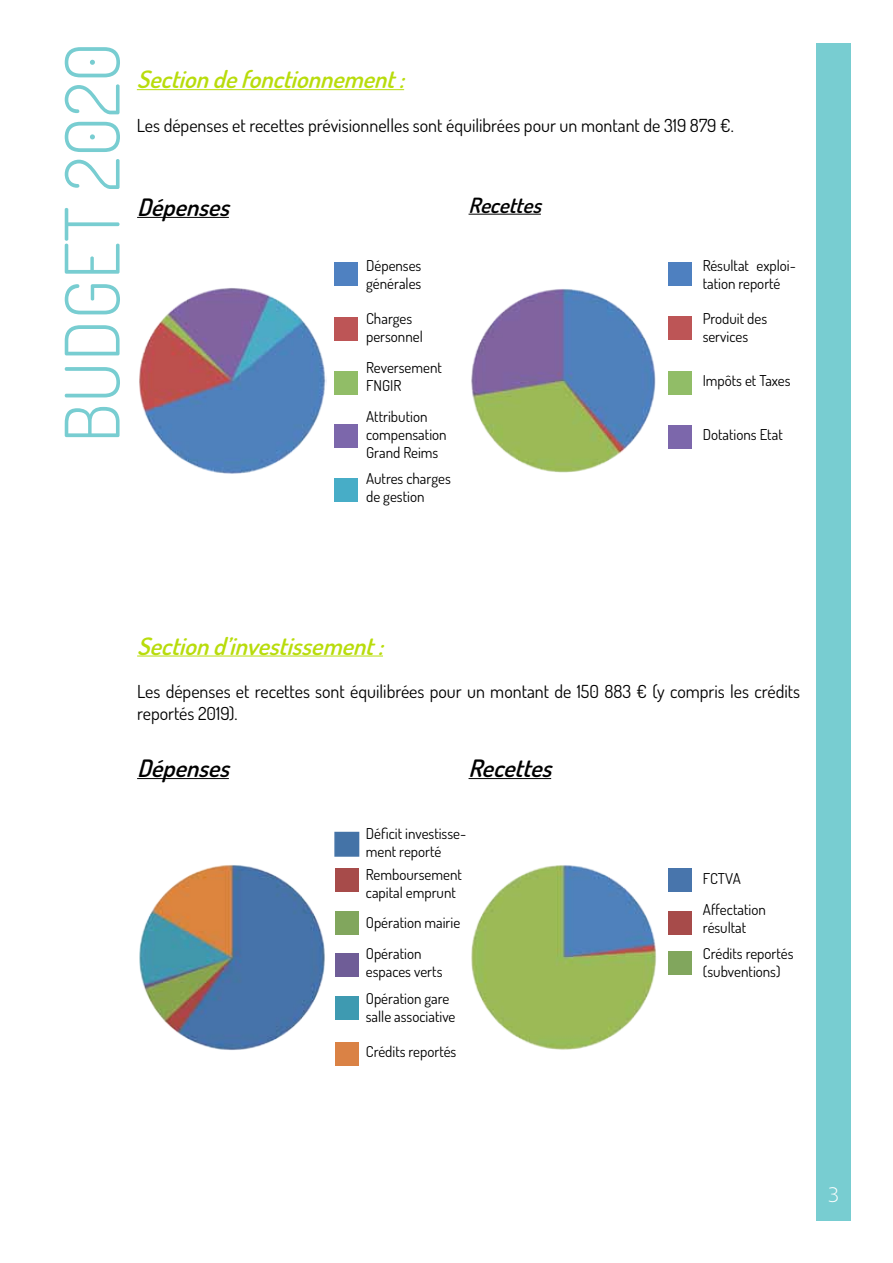
<style>
.page{position:relative;width:893px;height:1263px;background:#fff}
.page>*{position:absolute;margin:0;border:0;box-sizing:border-box;transform-origin:0 0}
.t1{font:300 75px "Dosis";color:#78cdd1}
.t2{font:italic 600 24px "Dosis";color:#b8dc0b}
.t3{font:italic 600 24px "Dosis";color:#000}
.t4{font:italic 600 21px "Dosis";color:#000}
.t5{font:200 21px "Centrale Sans";color:#fff}
.t6{font:18px/21.6px "Dosis";color:#000}
.t7{font:15px/18px "Dosis";color:#000}
</style>
<div class="page">
<div style="left:816px;top:43px;width:34px;height:1177px;background:#78cdd1"></div>
<hr style="left:137px;top:89px;width:267px;height:1px;background:#b8dc0b">
<div style="left:335px;top:263px;width:23px;height:23px;background:#4f81c1"></div>
<div style="left:668px;top:263px;width:23px;height:23px;background:#4e80c0"></div>
<div style="left:335px;top:317px;width:23px;height:23px;background:#bd5556"></div>
<div style="left:668px;top:316px;width:24px;height:23px;background:#bd5556"></div>
<div style="left:334px;top:478px;width:24px;height:24px;background:#47adc7"></div>
<div style="left:335px;top:425px;width:23px;height:23px;background:#7c67ab"></div>
<div style="left:335px;top:371px;width:23px;height:23px;background:#91bd67"></div>
<div style="left:668px;top:371px;width:24px;height:23px;background:#91bd67"></div>
<div style="left:668px;top:869px;width:24px;height:23px;background:#4875ac"></div>
<div style="left:669px;top:911px;width:23px;height:23px;background:#a74b4a"></div>
<div style="left:668px;top:951px;width:24px;height:24px;background:#81a65d"></div>
<img style="left:139px;top:288px;width:187px;height:186px">
<div style="left:334px;top:832px;width:25px;height:25px;background:#4473a7;border:2px solid #4473a7"></div>
<div style="left:335px;top:869px;width:24px;height:23px;background:#a74b4a"></div>
<div style="left:335px;top:953px;width:24px;height:24px;background:#6f5d97"></div>
<div style="left:335px;top:911px;width:24px;height:23px;background:#81a65d"></div>
<div style="left:335px;top:996px;width:24px;height:23px;background:#3e9ab1"></div>
<div style="left:335px;top:1042px;width:24px;height:24px;background:#da8245"></div>
<div style="left:668px;top:425px;width:23px;height:23px;background:#7c67ab"></div>
<hr style="left:137px;top:217px;width:92px;height:1px;background:#000">
<hr style="left:469px;top:214px;width:72px;height:1px;background:#000">
<img style="left:471px;top:289px;width:185px;height:184px">
<hr style="left:137px;top:656px;width:246px;height:1px;background:#b8dc0b">
<hr style="left:137px;top:778px;width:92px;height:1px;background:#000">
<hr style="left:469px;top:778px;width:82px;height:1px;background:#000">
<img style="left:139px;top:865px;width:186px;height:185px">
<img style="left:471px;top:865px;width:185px;height:185px">
<h1 class="t1" style="left:43px;top:443px;width:402px;rotate:-90deg">budget 2020</h1>
<h2 class="t2" style="left:137px;top:64px;width:277px">Sectiondefonctionnement:</h2>
<p class="t6" style="left:137px;top:114px;width:598px">Les dépenses et recettes prévisionnelles sont équilibrées pour un montant de 319 879 €.</p>
<h2 class="t3" style="left:137px;top:192px;width:101px">Dépenses</h2>
<p class="t7" style="left:366px;top:256px;width:57px">Dépenses générales</p>
<p class="t7" style="left:366px;top:309px;width:58px">Charges personnel</p>
<p class="t7" style="left:366px;top:358px;width:77px">Reversement<br>FNGIR</p>
<p class="t7" style="left:366px;top:407px;width:82px">Attribution compensation<br>Grand Reims</p>
<p class="t7" style="left:366px;top:469px;width:86px">Autres charges de gestion</p>
<h3 class="t4" style="left:469px;top:192px;width:81px">Recettes</h3>
<p class="t7" style="left:703px;top:256px;width:95px">Résultat exploi&shy;tation reporté</p>
<p class="t7" style="left:703px;top:309px;width:66px">Produit des services</p>
<p class="t7" style="left:703px;top:371px;width:89px">Impôts et Taxes</p>
<p class="t7" style="left:703px;top:425px;width:82px">Dotations Etat</p>
<h2 class="t2" style="left:137px;top:630px;width:255px">Sectiond’investissement:</h2>
<p class="t6" style="left:137px;top:680px;width:664px">Les dépenses et recettes sont équilibrées pour un montant de 150 883 € (y compris les crédits reportés 2019).</p>
<h2 class="t3" style="left:137px;top:753px;width:101px">Dépenses</h2>
<h2 class="t3" style="left:469px;top:753px;width:92px">Recettes</h2>
<p class="t7" style="left:366px;top:824px;width:102px">Déficit investisse&shy;ment reporté</p>
<p class="t7" style="left:366px;top:865px;width:98px">Remboursement capital emprunt</p>
<p class="t7" style="left:366px;top:907px;width:96px;line-height:30.8px">Opération mairie<br>Opération</p>
<p class="t7" style="left:366px;top:958px;width:85px;line-height:26.5px">espaces verts<br>Opération gare</p>
<p class="t7" style="left:366px;top:1007px;width:91px">salle associative</p>
<p class="t7" style="left:366px;top:1042px;width:92px">Crédits reportés</p>
<p class="t7" style="left:703px;top:863px;width:64px;line-height:30.8px">FCTVA<br>Affectation</p>
<p class="t7" style="left:703px;top:914px;width:92px;line-height:26.5px">résultat<br>Crédits reportés</p>
<p class="t7" style="left:703px;top:962px;width:79px">(subventions)</p>
<h3 class="t5" style="left:828px;top:1183px;width:13px">3</h3>
</div>
